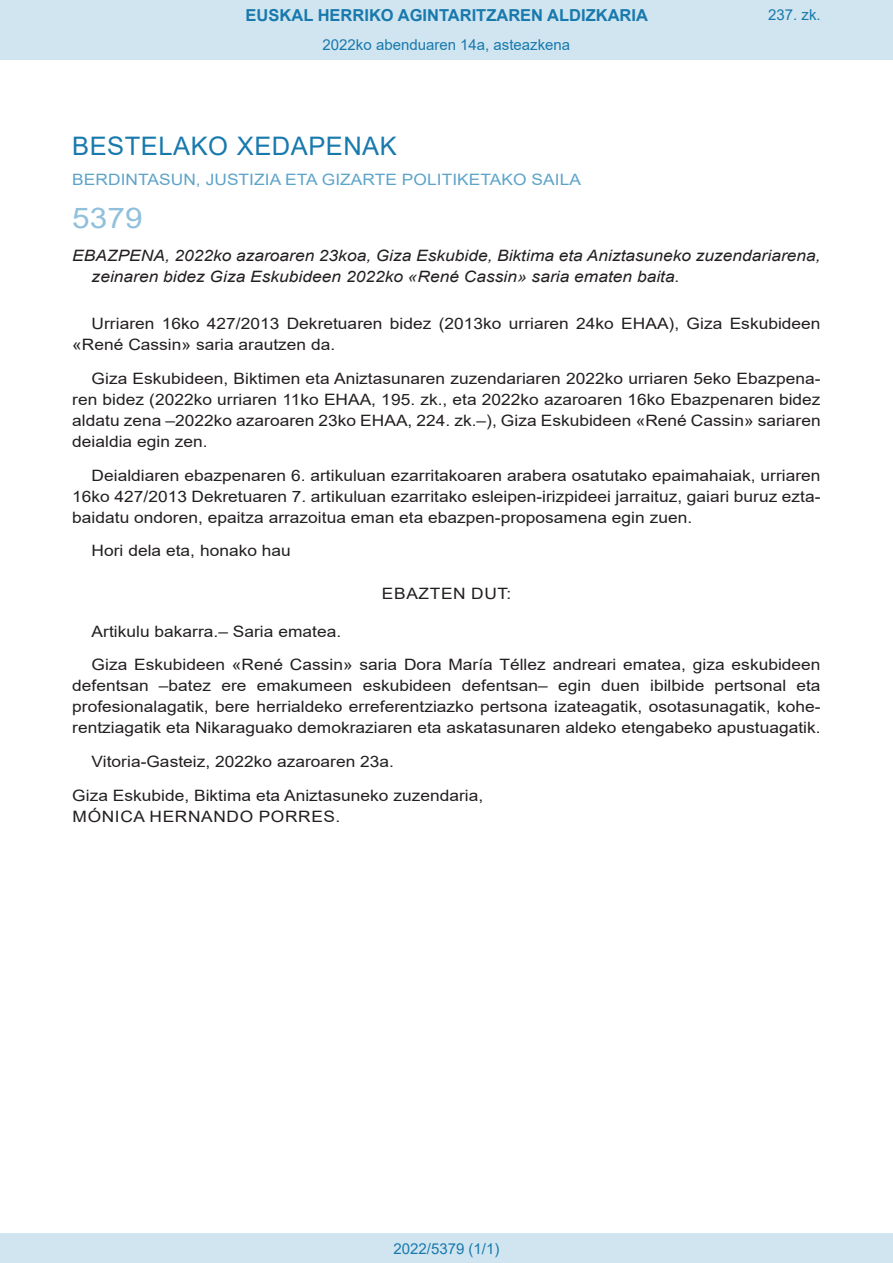
<style>
.page{position:relative;width:893px;height:1263px;background:#fff}
.page>*{position:absolute;margin:0;border:0;box-sizing:border-box;transform-origin:0 0}
.BOPVOrden{font:28.5px "Arial";color:#90c0db;scale:1.11 1}
.BOPVSeccion{font:25.5px "Arial";letter-spacing:.02em;color:#1879ad}
.t1{font:700 16.5px "Arial";color:#1879ad}
.BOPVDetalle{font:15.6px/21px "Arial";color:#231f20;text-align:justify;scale:1.11 1}
.BOPVTitulo{font:italic 15.6px/21px "Arial";color:#231f20;scale:1.11 1}
.BOPVOrganismo{font:15.6px "Arial";letter-spacing:.005em;color:#5ea4ca;scale:1.11 1}
.BOPVFirmaPuesto{font:15.6px "Arial";color:#231f20;scale:1.11 1}
.BOPVFirmaLugFec{font:15.6px "Arial";color:#231f20;scale:1.11 1}
.BOPVFirmaNombre{font:15.6px "Arial";letter-spacing:.035em;color:#231f20;scale:1.11 1}
.BOPVClave{font:15.6px "Arial";letter-spacing:.035em;color:#231f20;scale:1.11 1}
.Paginacion_Centro{font:15px "Arial";color:#1879ad}
</style>
<div class="page">
<div style="left:0;top:0;width:893px;height:60px;background:#d0e5f0"></div>
<div style="left:0;top:1233px;width:893px;height:30px;background:#d0e5f0"></div>
<p class="t1" style="left:246px;top:3px;width:404px">EUSKAL HERRIKO AGINTARITZAREN ALDIZKARIA</p>
<p class="Paginacion_Centro" style="left:323px;top:35px;width:249px">2022ko abenduaren 14a, asteazkena</p>
<p class="Paginacion_Centro" style="left:768px;top:5px;width:54px">237. zk.</p>
<p class="BOPVSeccion" style="left:72px;top:128px;width:326px">BESTELAKO XEDAPENAK</p>
<p class="BOPVOrganismo" style="left:72px;top:169px;width:460px">BERDINTASUN, JUSTIZIA ETA GIZARTE POLITIKETAKO SAILA</p>
<p class="BOPVOrden" style="left:72px;top:198px;width:65px">5379</p>
<p class="BOPVTitulo" style="left:92px;top:246px;width:658px;text-indent:-19px">EBAZPENA, 2022ko azaroaren 23koa, Giza Eskubide, Biktima eta Aniztasuneko zuzendariarena, zeinaren bidez Giza Eskubideen 2022ko «René Cassin» saria ematen baita.</p>
<p class="BOPVDetalle" style="left:72px;top:313px;width:676px;text-indent:19px">Urriaren 16ko 427/2013 Dekretuaren bidez (2013ko urriaren 24ko EHAA), Giza Eskubideen «René Cassin» saria arautzen da.</p>
<p class="BOPVDetalle" style="left:72px;top:368px;width:676px;text-indent:19px">Giza Eskubideen, Biktimen eta Aniztasunaren zuzendariaren 2022ko urriaren 5eko Ebazpena&shy;ren bidez (2022ko urriaren 11ko EHAA, 195. zk., eta 2022ko azaroaren 16ko Ebazpenaren bidez aldatu zena –2022ko azaroaren 23ko EHAA, 224. zk.–), Giza Eskubideen «René Cassin» sariaren deialdia egin zen.</p>
<p class="BOPVDetalle" style="left:72px;top:464px;width:676px;text-indent:19px">Deialdiaren ebazpenaren 6. artikuluan ezarritakoaren arabera osatutako epaimahaiak, urriaren 16ko 427/2013 Dekretuaren 7. artikuluan ezarritako esleipen-irizpideei jarraituz, gaiari buruz ezta&shy;baidatu ondoren, epaitza arrazoitua eman eta ebazpen-proposamena egin zuen.</p>
<p class="BOPVDetalle" style="left:92px;top:540px;width:181px">Hori dela eta, honako hau</p>
<p class="BOPVClave" style="left:382px;top:582px;width:118px">EBAZTEN DUT:</p>
<p class="BOPVDetalle" style="left:92px;top:620px;width:226px">Artikulu bakarra.– Saria ematea.</p>
<p class="BOPVDetalle" style="left:72px;top:654px;width:676px;text-indent:19px">Giza Eskubideen «René Cassin» saria Dora María Téllez andreari ematea, giza eskubideen defentsan –batez ere emakumeen eskubideen defentsan– egin duen ibilbide pertsonal eta profesionalagatik, bere herrialdeko erreferentziazko pertsona izateagatik, osotasunagatik, kohe&shy;rentziagatik eta Nikaraguako demokraziaren eta askatasunaren aldeko etengabeko apustuagatik.</p>
<p class="BOPVFirmaLugFec" style="left:92px;top:751px;width:274px">Vitoria-Gasteiz, 2022ko azaroaren 23a.</p>
<p class="BOPVFirmaPuesto" style="left:72px;top:785px;width:372px">Giza Eskubide, Biktima eta Aniztasuneko zuzendaria,</p>
<p class="BOPVFirmaNombre" style="left:73px;top:806px;width:243px">MÓNICA HERNANDO PORRES.</p>
<p class="Paginacion_Centro" style="left:393px;top:1238px;width:107px">2022/5379 (1/1)</p>
</div>
